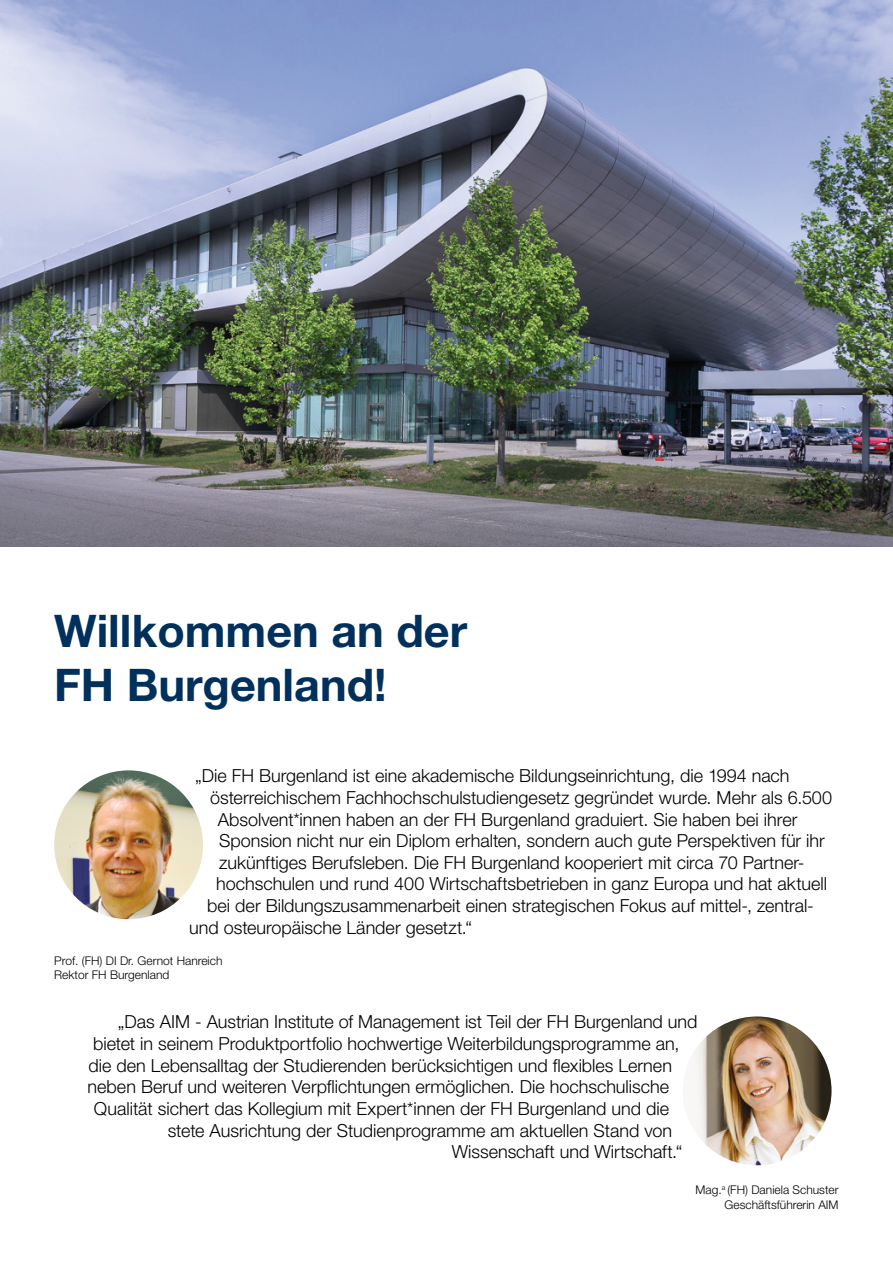
<style>
.page{position:relative;width:893px;height:1263px;background:#fff}
.page>*{position:absolute;margin:0;border:0;box-sizing:border-box;transform-origin:0 0}
.t1{font:700 45px/54px "Helvetica Neue LT Std";color:#00305b}
.t2{font:300 18px "Helvetica Neue LT Std";color:#000}
.t3{font:300 12px/14.4px "Helvetica Neue LT Std";color:#000;text-align:right}
</style>
<div class="page">
<img style="left:0;top:0;width:893px;height:546px">
<img style="left:54px;top:770px;width:149px;height:149px;border-radius:74px">
<img style="left:683px;top:1016px;width:148px;height:149px;border-radius:74px">
<h1 class="t1" style="left:54px;top:603px;width:415px">Willkommen an der<br>FH Burgenland!</h1>
<p class="t2" style="left:195px;top:765px;width:596px">„Die FH Burgenland ist eine akademische Bildungseinrichtung, die 1994 nach</p>
<p class="t2" style="left:210px;top:787px;width:623px">österreichischem Fachhochschulstudiengesetz gegründet wurde. Mehr als 6.500</p>
<p class="t2" style="left:218px;top:808px;width:581px">Absolvent*innen haben an der FH Burgenland graduiert. Sie haben bei ihrer</p>
<p class="t2" style="left:219px;top:830px;width:607px">Sponsion nicht nur ein Diplom erhalten, sondern auch gute Perspektiven für ihr</p>
<p class="t2" style="left:219px;top:851px;width:587px">zukünftiges Berufsleben. Die FH Burgenland kooperiert mit circa 70 Partner-</p>
<p class="t2" style="left:216px;top:873px;width:612px">hochschulen und rund 400 Wirtschaftsbetrieben in ganz Europa und hat aktuell</p>
<p class="t2" style="left:207px;top:895px;width:608px">bei der Bildungszusammenarbeit einen strategischen Fokus auf mittel-, zentral-</p>
<p class="t2" style="left:189px;top:916px;width:284px">und osteuropäische Länder gesetzt.“</p>
<p class="t3" style="left:54px;top:953px;width:170px;text-align:left">Prof. (FH) DI Dr. Gernot Hanreich<br>Rektor FH Burgenland</p>
<p class="t2" style="left:118px;top:1011px;width:581px">„Das AIM - Austrian Institute of Management ist Teil der FH Burgenland und</p>
<p class="t2" style="left:93px;top:1033px;width:588px">bietet in seinem Produktportfolio hochwertige Weiterbildungsprogramme an,</p>
<p class="t2" style="left:88px;top:1054px;width:585px">die den Lebensalltag der Studierenden berücksichtigen und flexibles Lernen</p>
<p class="t2" style="left:88px;top:1076px;width:583px">neben Beruf und weiteren Verpflichtungen ermöglichen. Die hochschulische</p>
<p class="t2" style="left:94px;top:1097px;width:577px">Qualität sichert das Kollegium mit Expert*innen der FH Burgenland und die</p>
<p class="t2" style="left:168px;top:1119px;width:506px">stete Ausrichtung der Studienprogramme am aktuellen Stand von</p>
<p class="t2" style="left:452px;top:1141px;width:232px">Wissenschaft und Wirtschaft.“</p>
<p class="t3" style="left:696px;top:1182px;width:144px">Mag.<sup>a</sup> (FH) Daniela Schuster<br>Geschäftsführerin AIM</p>
</div>
